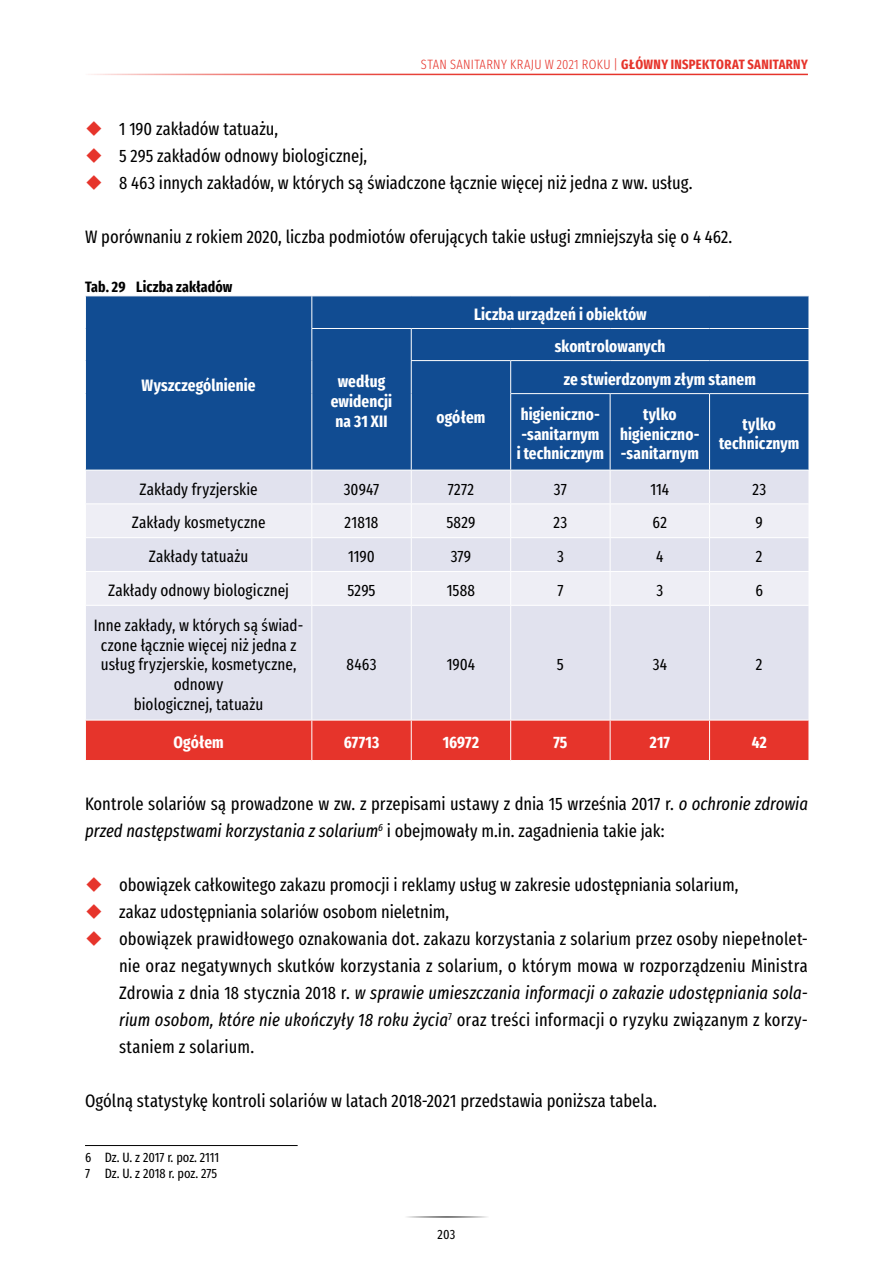
<style>
.page{position:relative;width:893px;height:1263px;background:#fff}
.page>*{position:absolute;margin:0;border:0;box-sizing:border-box;transform-origin:0 0}
.t1{font:18px/27px "Fira Sans Compressed";color:#000}
.t2{font:16.5px/19.8px "Fira Sans Compressed";letter-spacing:.005em;color:#000;text-align:center}
.t3{font:700 16.5px/19.8px "Fira Sans Compressed";letter-spacing:.005em;color:#fff;text-align:center}
.t4{font:700 15px "Fira Sans Compressed";letter-spacing:.01em;color:#000}
.t5{font:300 13.5px "Fira Sans Compressed";letter-spacing:.025em;color:#e6342b}
.t6{font:13.5px/16.2px "Fira Sans Compressed";letter-spacing:-.005em;color:#000}
.s1{font-weight:700}
.s2{font-style:italic}
</style>
<div class="page">
<hr style="left:404px;top:1216px;width:85px;height:1px;background:#000">
<hr style="left:85px;top:74px;width:723px;height:1px;background:#e6342b">
<div style="left:86px;top:296px;width:723px;height:174px;background:#114c92"></div>
<div style="left:86px;top:471px;width:723px;height:249px;background:#e1e2ee"></div>
<svg style="left:86px;top:504px;width:723px;height:101px;background:#e9eaf2"></svg>
<div style="left:86px;top:721px;width:723px;height:39px;background:#e6342b"></div>
<hr style="left:311px;top:296px;width:1px;height:32px;background:#fff">
<hr style="left:311px;top:328px;width:100px;height:1px;background:#fff">
<hr style="left:311px;top:329px;width:1px;height:32px;background:#fff">
<hr style="left:311px;top:361px;width:1px;height:33px;background:#fff">
<hr style="left:311px;top:394px;width:1px;height:76px;background:#fff">
<hr style="left:411px;top:328px;width:100px;height:1px;background:#fff">
<hr style="left:411px;top:329px;width:1px;height:31px;background:#fff">
<hr style="left:511px;top:328px;width:99px;height:1px;background:#fff">
<hr style="left:610px;top:328px;width:99px;height:1px;background:#fff">
<hr style="left:709px;top:328px;width:100px;height:1px;background:#fff">
<hr style="left:411px;top:360px;width:100px;height:1px;background:#fff">
<hr style="left:411px;top:361px;width:1px;height:33px;background:#fff">
<hr style="left:411px;top:394px;width:1px;height:76px;background:#fff">
<hr style="left:511px;top:360px;width:99px;height:1px;background:#fff">
<hr style="left:510px;top:361px;width:1px;height:32px;background:#fff">
<hr style="left:610px;top:360px;width:99px;height:1px;background:#fff">
<hr style="left:709px;top:360px;width:100px;height:1px;background:#fff">
<hr style="left:510px;top:393px;width:100px;height:1px;background:#fff">
<hr style="left:510px;top:394px;width:1px;height:76px;background:#fff">
<hr style="left:610px;top:393px;width:99px;height:1px;background:#fff">
<hr style="left:610px;top:394px;width:1px;height:76px;background:#fff">
<hr style="left:709px;top:393px;width:100px;height:1px;background:#fff">
<hr style="left:709px;top:394px;width:1px;height:76px;background:#fff">
<hr style="left:311px;top:470px;width:1px;height:33px;background:#fff">
<hr style="left:411px;top:470px;width:1px;height:33px;background:#fff">
<hr style="left:510px;top:470px;width:1px;height:33px;background:#fff">
<hr style="left:610px;top:470px;width:1px;height:33px;background:#fff">
<hr style="left:709px;top:470px;width:1px;height:33px;background:#fff">
<hr style="left:85px;top:503px;width:227px;height:1px;background:#fff">
<hr style="left:312px;top:503px;width:99px;height:1px;background:#fff">
<hr style="left:311px;top:504px;width:1px;height:33px;background:#fff">
<hr style="left:411px;top:503px;width:100px;height:1px;background:#fff">
<hr style="left:411px;top:504px;width:1px;height:33px;background:#fff">
<hr style="left:511px;top:503px;width:99px;height:1px;background:#fff">
<hr style="left:510px;top:504px;width:1px;height:33px;background:#fff">
<hr style="left:610px;top:503px;width:99px;height:1px;background:#fff">
<hr style="left:610px;top:504px;width:1px;height:33px;background:#fff">
<hr style="left:709px;top:503px;width:100px;height:1px;background:#fff">
<hr style="left:709px;top:504px;width:1px;height:33px;background:#fff">
<hr style="left:85px;top:537px;width:227px;height:1px;background:#fff">
<hr style="left:312px;top:537px;width:99px;height:1px;background:#fff">
<hr style="left:311px;top:538px;width:1px;height:33px;background:#fff">
<hr style="left:411px;top:537px;width:100px;height:1px;background:#fff">
<hr style="left:411px;top:538px;width:1px;height:33px;background:#fff">
<hr style="left:511px;top:537px;width:99px;height:1px;background:#fff">
<hr style="left:510px;top:538px;width:1px;height:33px;background:#fff">
<hr style="left:610px;top:537px;width:99px;height:1px;background:#fff">
<hr style="left:610px;top:538px;width:1px;height:33px;background:#fff">
<hr style="left:709px;top:537px;width:100px;height:1px;background:#fff">
<hr style="left:709px;top:538px;width:1px;height:33px;background:#fff">
<hr style="left:85px;top:571px;width:227px;height:1px;background:#fff">
<hr style="left:312px;top:571px;width:99px;height:1px;background:#fff">
<hr style="left:311px;top:572px;width:1px;height:33px;background:#fff">
<hr style="left:411px;top:571px;width:100px;height:1px;background:#fff">
<hr style="left:411px;top:572px;width:1px;height:33px;background:#fff">
<hr style="left:511px;top:571px;width:99px;height:1px;background:#fff">
<hr style="left:510px;top:572px;width:1px;height:33px;background:#fff">
<hr style="left:610px;top:571px;width:99px;height:1px;background:#fff">
<hr style="left:610px;top:572px;width:1px;height:33px;background:#fff">
<hr style="left:709px;top:571px;width:100px;height:1px;background:#fff">
<hr style="left:709px;top:572px;width:1px;height:33px;background:#fff">
<hr style="left:85px;top:605px;width:227px;height:1px;background:#fff">
<hr style="left:312px;top:605px;width:99px;height:1px;background:#fff">
<hr style="left:311px;top:606px;width:1px;height:114px;background:#fff">
<hr style="left:411px;top:605px;width:100px;height:1px;background:#fff">
<hr style="left:411px;top:606px;width:1px;height:114px;background:#fff">
<hr style="left:511px;top:605px;width:99px;height:1px;background:#fff">
<hr style="left:510px;top:606px;width:1px;height:114px;background:#fff">
<hr style="left:610px;top:605px;width:99px;height:1px;background:#fff">
<hr style="left:610px;top:606px;width:1px;height:114px;background:#fff">
<hr style="left:709px;top:605px;width:100px;height:1px;background:#fff">
<hr style="left:709px;top:606px;width:1px;height:114px;background:#fff">
<hr style="left:311px;top:720px;width:1px;height:40px;background:#fff">
<hr style="left:411px;top:720px;width:1px;height:40px;background:#fff">
<hr style="left:510px;top:720px;width:1px;height:40px;background:#fff">
<hr style="left:610px;top:720px;width:1px;height:40px;background:#fff">
<hr style="left:709px;top:720px;width:1px;height:40px;background:#fff">
<hr style="left:85px;top:1145px;width:213px;height:1px;background:#000">
<p class="t5" style="left:421px;top:55px;width:388px">STAN SANITARNY KRAJU W 2021 ROKU | <span class="s1">GŁÓWNY INSPEKTORAT SANITARNY</span></p>
<p class="t1" style="left:119px;top:115px;width:575px">1 190 zakładów tatuażu,<br>5 295 zakładów odnowy biologicznej,<br>8 463 innych zakładów, w których są świadczone łącznie więcej niż jedna z ww. usług.</p>
<p class="t1" style="left:85px;top:223px;width:649px">W porównaniu z rokiem 2020, liczba podmiotów oferujących takie usługi zmniejszyła się o 4 462.</p>
<p class="t4" style="left:85px;top:274px;width:149px">Tab. 29 Liczba zakładów</p>
<p class="t3" style="left:142px;top:374px;width:115px">Wyszczególnienie</p>
<p class="t3" style="left:331px;top:370px;width:63px">według ewidencji na 31 XII</p>
<p class="t3" style="left:474px;top:303px;width:174px">Liczba urządzeń i obiektów</p>
<p class="t3" style="left:437px;top:406px;width:50px">ogółem</p>
<p class="t3" style="left:555px;top:336px;width:112px">skontrolowanych</p>
<p class="t3" style="left:521px;top:361px;width:237px;line-height:35px;text-align:left;text-indent:43px">ze stwierdzonym złym stanem higieniczno-</p>
<p class="t3" style="left:517px;top:423px;width:89px;text-align:left">-sanitarnym<br>i technicznym</p>
<p class="t3" style="left:620px;top:403px;width:81px">tylko higieniczno--sanitarnym</p>
<p class="t3" style="left:719px;top:413px;width:82px">tylko technicznym</p>
<p class="t2" style="left:139px;top:478px;width:120px">Zakłady fryzjerskie</p>
<p class="t2" style="left:344px;top:478px;width:37px">30947</p>
<p class="t2" style="left:448px;top:478px;width:28px">7272</p>
<p class="t2" style="left:554px;top:478px;width:14px">37</p>
<p class="t2" style="left:650px;top:478px;width:20px">114</p>
<p class="t2" style="left:752px;top:478px;width:15px">23</p>
<p class="t2" style="left:132px;top:512px;width:135px">Zakłady kosmetyczne</p>
<p class="t2" style="left:345px;top:512px;width:35px">21818</p>
<p class="t2" style="left:446px;top:512px;width:31px">5829</p>
<p class="t2" style="left:553px;top:512px;width:15px">23</p>
<p class="t2" style="left:653px;top:512px;width:16px">62</p>
<p class="t2" style="left:756px;top:512px;width:9px">9</p>
<p class="t2" style="left:149px;top:546px;width:101px">Zakłady tatuażu</p>
<p class="t2" style="left:348px;top:546px;width:28px">1190</p>
<p class="t2" style="left:451px;top:546px;width:22px">379</p>
<p class="t2" style="left:557px;top:546px;width:8px">3</p>
<p class="t2" style="left:656px;top:546px;width:9px">4</p>
<p class="t2" style="left:756px;top:546px;width:8px">2</p>
<p class="t2" style="left:108px;top:580px;width:182px">Zakłady odnowy biologicznej</p>
<p class="t2" style="left:347px;top:580px;width:30px">5295</p>
<p class="t2" style="left:447px;top:580px;width:30px">1588</p>
<p class="t2" style="left:557px;top:580px;width:8px">7</p>
<p class="t2" style="left:656px;top:580px;width:8px">3</p>
<p class="t2" style="left:755px;top:580px;width:9px">6</p>
<p class="t2" style="left:94px;top:615px;width:211px">Inne zakłady, w których są świad&shy;czone łącznie więcej niż jedna z usług fryzjerskie, kosmetyczne, odnowy<br>biologicznej, tatuażu</p>
<p class="t2" style="left:347px;top:654px;width:31px">8463</p>
<p class="t2" style="left:447px;top:654px;width:30px">1904</p>
<p class="t2" style="left:557px;top:654px;width:8px">5</p>
<p class="t2" style="left:653px;top:654px;width:16px">34</p>
<p class="t2" style="left:756px;top:654px;width:8px">2</p>
<p class="t3" style="left:173px;top:731px;width:52px">Ogółem</p>
<p class="t3" style="left:344px;top:731px;width:37px">67713</p>
<p class="t3" style="left:443px;top:731px;width:38px">16972</p>
<p class="t3" style="left:553px;top:731px;width:16px">75</p>
<p class="t3" style="left:650px;top:731px;width:22px">217</p>
<p class="t3" style="left:752px;top:731px;width:16px">42</p>
<p class="t1" style="left:85px;top:790px;width:724px">Kontrole solariów są prowadzone w zw. z przepisami ustawy z dnia 15 września 2017 r. <span class="s2">o ochronie zdrowia przed następstwami korzystania z solarium</span><sup>6</sup> i obejmowały m.in. zagadnienia takie jak:</p>
<p class="t1" style="left:119px;top:871px;width:690px">obowiązek całkowitego zakazu promocji i reklamy usług w zakresie udostępniania solarium,<br>zakaz udostępniania solariów osobom nieletnim,<br>obowiązek prawidłowego oznakowania dot. zakazu korzystania z solarium przez osoby niepełnolet&shy;nie oraz negatywnych skutków korzystania z solarium, o którym mowa w rozporządzeniu Ministra Zdrowia z dnia 18 stycznia 2018 r. <span class="s2">w sprawie umieszczania informacji o zakazie udostępniania sola&shy;rium osobom, które nie ukończyły 18 roku życia</span><sup>7</sup> oraz treści informacji o ryzyku związanym z korzy&shy;staniem z solarium.</p>
<p class="t1" style="left:85px;top:1087px;width:573px">Ogólną statystykę kontroli solariów w latach 2018-2021 przedstawia poniższa tabela.</p>
<p class="t6" style="left:85px;top:1148px;width:136px">6 Dz. U. z 2017 r. poz. 2111<br>7 Dz. U. z 2018 r. poz. 275</p>
<p class="t6" style="left:438px;top:1226px;width:19px">203</p>
</div>
